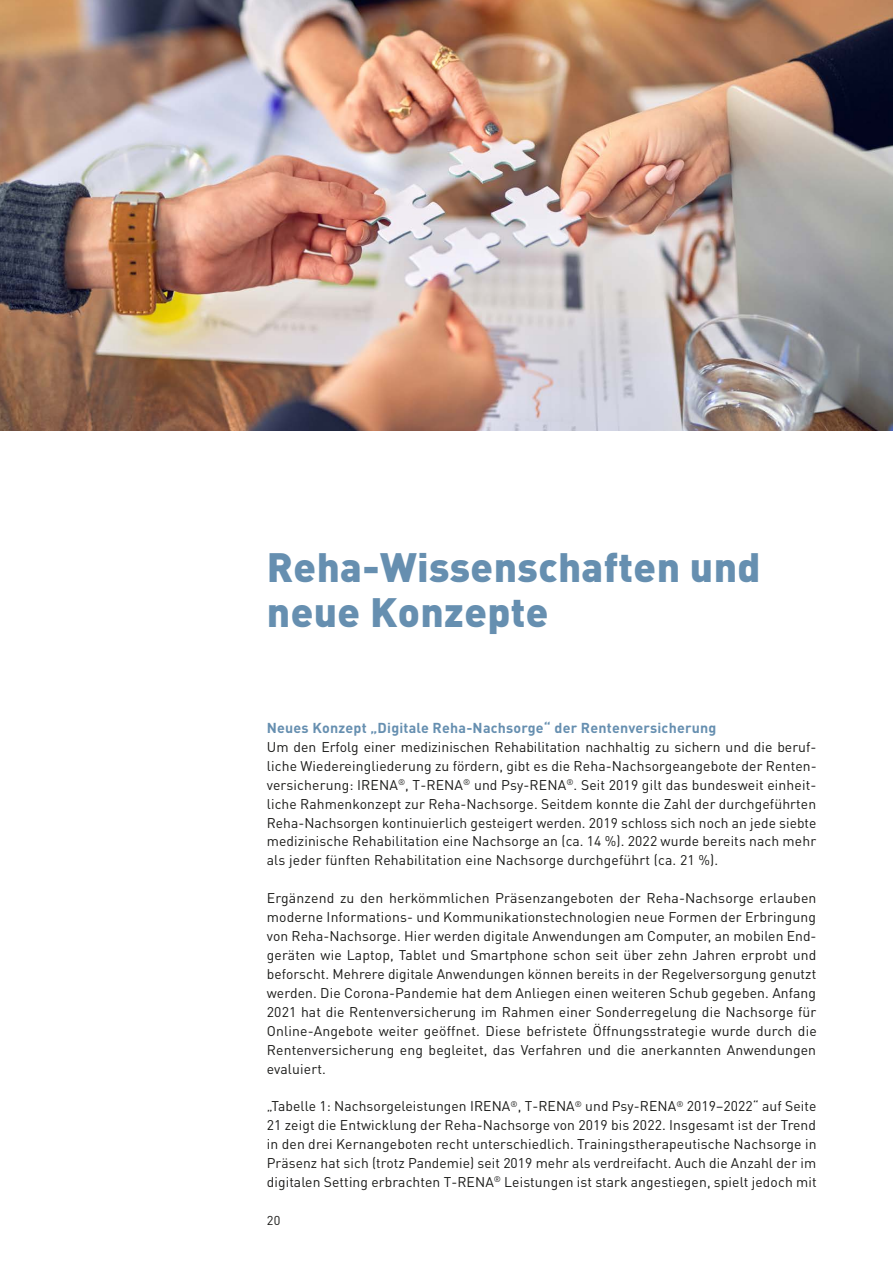
<style>
.page{position:relative;width:893px;height:1263px;background:#fff}
.page>*{position:absolute;margin:0;border:0;box-sizing:border-box;transform-origin:0 0}
.Entwicklung_H2{font:900 40.5px/45px "DIN Pro DR Vp";letter-spacing:.01em;color:#668fb0}
.Entwicklung_H3{font:700 14.25px "DIN Pro DR Vp";letter-spacing:.015em;color:#668fb0}
.Text_Text_justify{font:13.95px/18.9px "DIN Pro DR Vp";letter-spacing:.01em;color:#1a1a18;text-align:justify}
.t1{font:12.75px "DIN Pro DR Vp";color:#1a1a18}
</style>
<div class="page">
<img style="left:0;top:0;width:893px;height:430px">
<h2 class="Entwicklung_H2" style="left:267px;top:543px;width:495px">Reha-Wissenschaften und neue Konzepte</h2>
<h3 class="Entwicklung_H3" style="left:267px;top:718px;width:451px">Neues Konzept „Digitale Reha-Nachsorge“ der Rentenversicherung</h3>
<p class="Text_Text_justify" style="left:267px;top:737px;width:551px;text-align:left">Um den Erfolg einer medizinischen Rehabilitation nachhaltig zu sichern und die beruf&shy;liche Wiedereingliederung zu fördern, gibt es die Reha-Nachsorgeangebote der Renten&shy;versicherung: IRENA<sup>®</sup>, T-RENA<sup>®</sup> und Psy-RENA<sup>®</sup>. Seit 2019 gilt das bundesweit einheit&shy;liche Rahmenkonzept zur Reha-Nachsorge. Seitdem konnte die Zahl der durchgeführten Reha-Nachsorgen kontinuierlich gesteigert werden. 2019 schloss sich noch an jede siebte medizinische Rehabilitation eine Nachsorge an (ca. 14 %). 2022 wurde bereits nach mehr als jeder fünften Rehabilitation eine Nachsorge durchgeführt (ca. 21 %).</p>
<p class="Text_Text_justify" style="left:267px;top:888px;width:551px">Ergänzend zu den herkömmlichen Präsenzangeboten der Reha-Nachsorge erlauben moderne Informations- und Kommunikationstechnologien neue Formen der Erbringung von Reha-Nachsorge. Hier werden digitale Anwendungen am Computer, an mobilen End&shy;geräten wie Laptop, Tablet und Smartphone schon seit über zehn Jahren erprobt und beforscht. Mehrere digitale Anwendungen können bereits in der Regelversorgung genutzt werden. Die Corona-Pandemie hat dem Anliegen einen weiteren Schub gegeben. Anfang 2021 hat die Rentenversicherung im Rahmen einer Sonderregelung die Nachsorge für Online-Angebote weiter geöffnet. Diese befristete Öffnungsstrategie wurde durch die Rentenversicherung eng begleitet, das Verfahren und die anerkannten Anwendungen evaluiert.</p>
<p class="Text_Text_justify" style="left:267px;top:1096px;width:551px">„Tabelle 1: Nachsorgeleistungen IRENA<sup>®</sup>, T-RENA<sup>®</sup> und Psy-RENA<sup>®</sup> 2019–2022“ auf Seite 21 zeigt die Entwicklung der Reha-Nachsorge von 2019 bis 2022. Insgesamt ist der Trend in den drei Kernangeboten recht unterschiedlich. Trainingstherapeutische Nachsorge in Präsenz hat sich (trotz Pandemie) seit 2019 mehr als verdreifacht. Auch die Anzahl der im digitalen Setting erbrachten T-RENA<sup>®</sup> Leistungen ist stark angestiegen, spielt jedoch mit</p>
<p class="t1" style="left:267px;top:1212px;width:15px">20</p>
</div>
